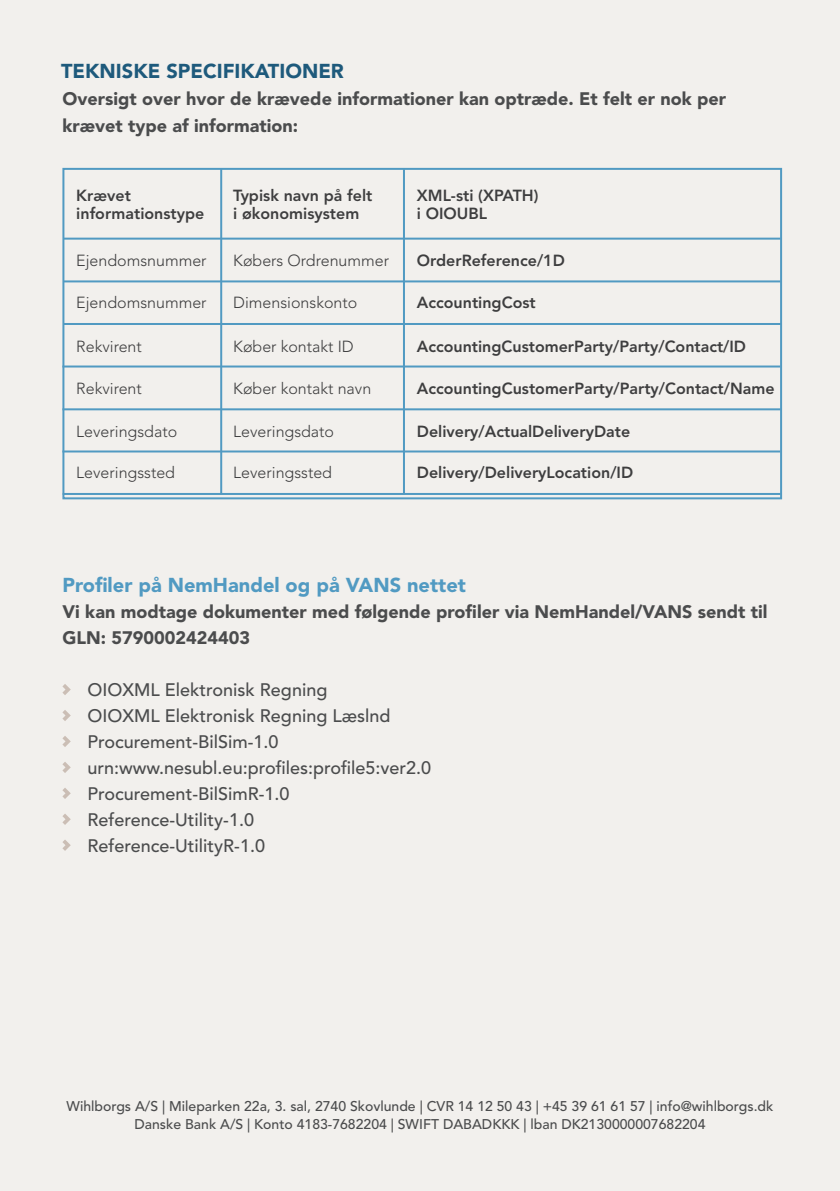
<style>
.page{position:relative;width:840px;height:1191px;background:#fff}
.page>*{position:absolute;margin:0;border:0;box-sizing:border-box;transform-origin:0 0}
.t1{font:900 20px "Avenir LT Std";color:#519ac2}
.t2{font:900 20px "Avenir LT Std";color:#1e5a7c}
.t3{font:500 18px "Avenir LT Std";color:#4b4c4d}
.t4{font:900 18px/26px "Avenir LT Std";color:#4b4c4d}
.Subheader{font:800 16px/18px "Avenir LT Std";color:#3e3e3f}
.Subheader-2{font:300 16px "Avenir LT Std";color:#3e3e3f}
.t5{font:500 14px "Avenir LT Std";color:#4b4c4d}
</style>
<div class="page">
<div style="left:0;top:0;width:839px;height:1191px;background:#f2f0ed"></div>
<svg style="left:62px;top:684px;width:9px;height:11px"></svg>
<svg style="left:62px;top:710px;width:9px;height:11px"></svg>
<svg style="left:62px;top:736px;width:9px;height:11px"></svg>
<svg style="left:62px;top:762px;width:9px;height:11px"></svg>
<svg style="left:62px;top:788px;width:9px;height:11px"></svg>
<svg style="left:62px;top:814px;width:9px;height:11px"></svg>
<svg style="left:62px;top:840px;width:9px;height:11px"></svg>
<div style="left:62px;top:168px;width:719px;height:331px;border:2px solid #519ac2"></div>
<hr style="left:62px;top:450px;width:717px;height:2px;background:#519ac2">
<hr style="left:62px;top:408px;width:718px;height:2px;background:#519ac2">
<hr style="left:62px;top:365px;width:717px;height:2px;background:#519ac2">
<hr style="left:63px;top:238px;width:717px;height:2px;background:#519ac2">
<hr style="left:63px;top:280px;width:717px;height:2px;background:#519ac2">
<hr style="left:64px;top:323px;width:717px;height:2px;background:#519ac2">
<hr style="left:63px;top:493px;width:717px;height:2px;background:#519ac2">
<hr style="left:220px;top:168px;width:2px;height:325px;background:#519ac2">
<hr style="left:403px;top:169px;width:2px;height:325px;background:#519ac2">
<p class="t2" style="left:61px;top:58px;width:284px">TEKNISKE SPECIFIKATIONER</p>
<p class="t4" style="left:62px;top:86px;width:665px">Oversigt over hvor de krævede informationer kan optræde. Et felt er nok per krævet type af information:</p>
<p class="Subheader" style="left:76px;top:187px;width:129px">Krævet informationstype</p>
<p class="Subheader" style="left:233px;top:187px;width:140px">Typisk navn på felt i økonomisystem</p>
<p class="Subheader" style="left:416px;top:187px;width:123px">XML-sti (XPATH) i OIOUBL</p>
<p class="Subheader-2" style="left:76px;top:251px;width:132px">Ejendomsnummer</p>
<p class="Subheader-2" style="left:76px;top:293px;width:132px">Ejendomsnummer</p>
<p class="Subheader-2" style="left:76px;top:336px;width:67px">Rekvirent</p>
<p class="Subheader-2" style="left:76px;top:379px;width:67px">Rekvirent</p>
<p class="Subheader-2" style="left:76px;top:421px;width:102px">Leveringsdato</p>
<p class="Subheader-2" style="left:76px;top:463px;width:100px">Leveringssted</p>
<p class="Subheader" style="left:416px;top:251px;width:149px">OrderReference/1D</p>
<p class="Subheader" style="left:416px;top:294px;width:120px">AccountingCost</p>
<p class="Subheader" style="left:416px;top:337px;width:330px">AccountingCustomerParty/Party/Contact/ID</p>
<p class="Subheader" style="left:416px;top:379px;width:359px">AccountingCustomerParty/Party/Contact/Name</p>
<p class="Subheader" style="left:416px;top:422px;width:215px">Delivery/ActualDeliveryDate</p>
<p class="Subheader" style="left:416px;top:464px;width:218px">Delivery/DeliveryLocation/ID</p>
<p class="Subheader-2" style="left:233px;top:251px;width:157px">Købers Ordrenummer</p>
<p class="Subheader-2" style="left:233px;top:293px;width:125px">Dimensionskonto</p>
<p class="Subheader-2" style="left:233px;top:336px;width:122px">Køber kontakt ID</p>
<p class="Subheader-2" style="left:233px;top:379px;width:139px">Køber kontakt navn</p>
<p class="Subheader-2" style="left:233px;top:421px;width:102px">Leveringsdato</p>
<p class="Subheader-2" style="left:233px;top:463px;width:100px">Leveringssted</p>
<p class="t1" style="left:62px;top:573px;width:405px">Profiler på NemHandel og på VANS nettet</p>
<p class="t4" style="left:62px;top:598px;width:706px">Vi kan modtage dokumenter med følgende profiler via NemHandel/VANS sendt til<br>GLN: 5790002424403</p>
<p class="t3" style="left:87px;top:679px;width:241px">OIOXML Elektronisk Regning</p>
<p class="t3" style="left:87px;top:705px;width:304px">OIOXML Elektronisk Regning Læslnd</p>
<p class="t3" style="left:87px;top:731px;width:192px">Procurement-BilSim-1.0</p>
<p class="t3" style="left:87px;top:757px;width:345px">urn:www.nesubl.eu:profiles:profile5:ver2.0</p>
<p class="t3" style="left:87px;top:783px;width:203px">Procurement-BilSimR-1.0</p>
<p class="t3" style="left:87px;top:809px;width:168px">Reference-Utility-1.0</p>
<p class="t3" style="left:87px;top:835px;width:179px">Reference-UtilityR-1.0</p>
<p class="t5" style="left:67px;top:1097px;width:708px">Wihlborgs A/S | Mileparken 22a, 3. sal, 2740 Skovlunde | CVR 14 12 50 43 | +45 39 61 61 57 | info@wihlborgs.dk</p>
<p class="t5" style="left:134px;top:1115px;width:572px">Danske Bank A/S | Konto 4183-7682204 | SWIFT DABADKKK | lban DK2130000007682204</p>
</div>
